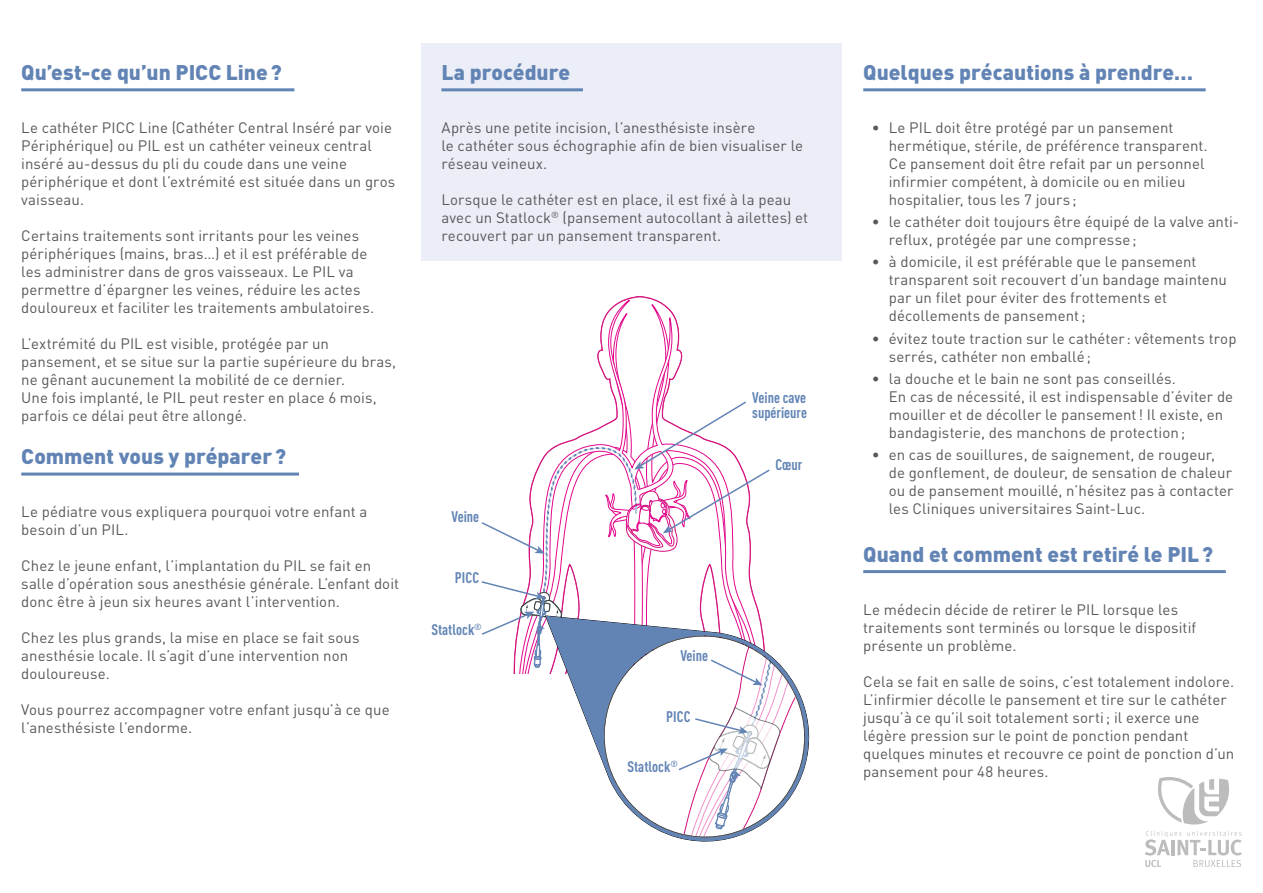
<style>
.page{position:relative;width:1263px;height:893px;background:#fff}
.page>*{position:absolute;margin:0;border:0;box-sizing:border-box;transform-origin:0 0}
.Titre{font:900 21px "DINOT";color:#6284b5}
.t1{font:700 condensed 15.15px/14.2px "DINOT";color:#6284b5}
.Corps_de_texte{font:15px/18px "DINOT";letter-spacing:.005em;color:#57585a}
</style>
<div class="page">
<div style="left:421px;top:44px;width:421px;height:217px;background:#ebeef6"></div>
<hr style="left:441px;top:88px;width:142px;height:3px;background:#6284b5">
<hr style="left:21px;top:88px;width:273px;height:3px;background:#6284b5">
<hr style="left:21px;top:473px;width:278px;height:3px;background:#6284b5">
<hr style="left:863px;top:88px;width:343px;height:3px;background:#6284b5">
<hr style="left:863px;top:570px;width:363px;height:3px;background:#6284b5">
<svg style="left:481px;top:303px;width:289px;height:371px"></svg>
<svg style="left:546px;top:616px;width:224px;height:122px"></svg>
<svg style="left:593px;top:625px;width:217px;height:217px"></svg>
<svg style="left:1145px;top:831px;width:97px;height:36px"></svg>
<svg style="left:1158px;top:777px;width:71px;height:47px"></svg>
<p class="Titre" style="left:21px;top:58px;width:262px">Qu’est-ce qu’un PICC Line?</p>
<p class="Corps_de_texte" style="left:21px;top:118px;width:376px">Le cathéter PICC Line (Cathéter Central Inséré par voie Périphérique) ou PIL est un cathéter veineux central inséré au-dessus du pli du coude dans une veine périphérique et dont l’extrémité est située dans un gros vaisseau.</p>
<p class="Corps_de_texte" style="left:21px;top:226px;width:354px">Certains traitements sont irritants pour les veines périphériques (mains, bras…) et il est préférable de les administrer dans de gros vaisseaux. Le PIL va permettre d’épargner les veines, réduire les actes douloureux et faciliter les traitements ambulatoires.</p>
<p class="Corps_de_texte" style="left:21px;top:334px;width:376px">L’extrémité du PIL est visible, protégée par un pansement, et se situe sur la partie supérieure du bras, ne gênant aucunement la mobilité de ce dernier.</p>
<p class="Corps_de_texte" style="left:21px;top:388px;width:357px">Une fois implanté, le PIL peut rester en place 6 mois, parfois ce délai peut être allongé.</p>
<p class="Titre" style="left:21px;top:442px;width:266px">Comment vous y préparer?</p>
<p class="Corps_de_texte" style="left:21px;top:502px;width:348px">Le pédiatre vous expliquera pourquoi votre enfant a besoin d’un PIL.</p>
<p class="Corps_de_texte" style="left:21px;top:556px;width:379px">Chez le jeune enfant, l’implantation du PIL se fait en salle d’opération sous anesthésie générale. L’enfant doit donc être à jeun six heures avant l’intervention.</p>
<p class="Corps_de_texte" style="left:21px;top:628px;width:340px">Chez les plus grands, la mise en place se fait sous anesthésie locale. Il s’agit d’une intervention non douloureuse.</p>
<p class="Corps_de_texte" style="left:21px;top:700px;width:370px">Vous pourrez accompagner votre enfant jusqu’à ce que l’anesthésiste l’endorme.</p>
<p class="Titre" style="left:441px;top:58px;width:130px">La procédure</p>
<p class="Corps_de_texte" style="left:441px;top:118px;width:315px">Après une petite incision, l’anesthésiste insère</p>
<p class="Corps_de_texte" style="left:441px;top:136px;width:363px">le cathéter sous échographie afin de bien visualiser le réseau veineux.</p>
<p class="Corps_de_texte" style="left:441px;top:190px;width:368px">Lorsque le cathéter est en place, il est fixé à la peau avec un Statlock<sup>®</sup> (pansement autocollant à ailettes) et recouvert par un pansement transparent.</p>
<p class="t1" style="left:752px;top:391px;width:56px">Veine cave supérieure</p>
<p class="t1" style="left:451px;top:509px;width:29px">Veine</p>
<p class="t1" style="left:455px;top:570px;width:26px">PICC</p>
<p class="t1" style="left:431px;top:622px;width:52px">Statlock<sup>®</sup></p>
<p class="t1" style="left:775px;top:457px;width:28px">Cœur</p>
<p class="t1" style="left:680px;top:648px;width:29px">Veine</p>
<p class="t1" style="left:666px;top:709px;width:26px">PICC</p>
<p class="t1" style="left:627px;top:759px;width:52px">Statlock<sup>®</sup></p>
<p class="Titre" style="left:863px;top:58px;width:331px">Quelques précautions à prendre…</p>
<p class="Corps_de_texte" style="left:889px;top:118px;width:320px;text-indent:-17px">• Le PIL doit être protégé par un pansement hermétique, stérile, de préférence transparent.<br>Ce pansement doit être refait par un personnel infirmier compétent, à domicile ou en milieu hospitalier, tous les 7 jours ;</p>
<p class="Corps_de_texte" style="left:889px;top:212px;width:352px;text-indent:-17px">• le cathéter doit toujours être équipé de la valve anti&shy;reflux, protégée par une compresse;</p>
<p class="Corps_de_texte" style="left:889px;top:253px;width:340px;text-indent:-17px">• à domicile, il est préférable que le pansement transparent soit recouvert d’un bandage maintenu par un filet pour éviter des frottements et décollements de pansement;</p>
<p class="Corps_de_texte" style="left:889px;top:329px;width:349px;text-indent:-17px">• évitez toute traction sur le cathéter : vêtements trop serrés, cathéter non emballé;</p>
<p class="Corps_de_texte" style="left:889px;top:369px;width:346px;text-indent:-17px">• la douche et le bain ne sont pas conseillés.<br>En cas de nécessité, il est indispensable d’éviter de mouiller et de décoller le pansement! Il existe, en bandagisterie, des manchons de protection;</p>
<p class="Corps_de_texte" style="left:889px;top:445px;width:346px;text-indent:-17px">• en cas de souillures, de saignement, de rougeur, de gonflement, de douleur, de sensation de chaleur ou de pansement mouillé, n’hésitez pas à contacter les Cliniques universitaires Saint-Luc.</p>
<p class="Titre" style="left:863px;top:540px;width:351px">Quand et comment est retiré le PIL?</p>
<p class="Corps_de_texte" style="left:863px;top:600px;width:334px">Le médecin décide de retirer le PIL lorsque les traitements sont terminés ou lorsque le dispositif présente un problème.</p>
<p class="Corps_de_texte" style="left:863px;top:672px;width:373px">Cela se fait en salle de soins, c’est totalement indolore.<br>L’infirmier décolle le pansement et tire sur le cathéter jusqu’à ce qu’il soit totalement sorti; il exerce une légère pression sur le point de ponction pendant quelques minutes et recouvre ce point de ponction d’un pansement pour 48 heures.</p>
</div>
